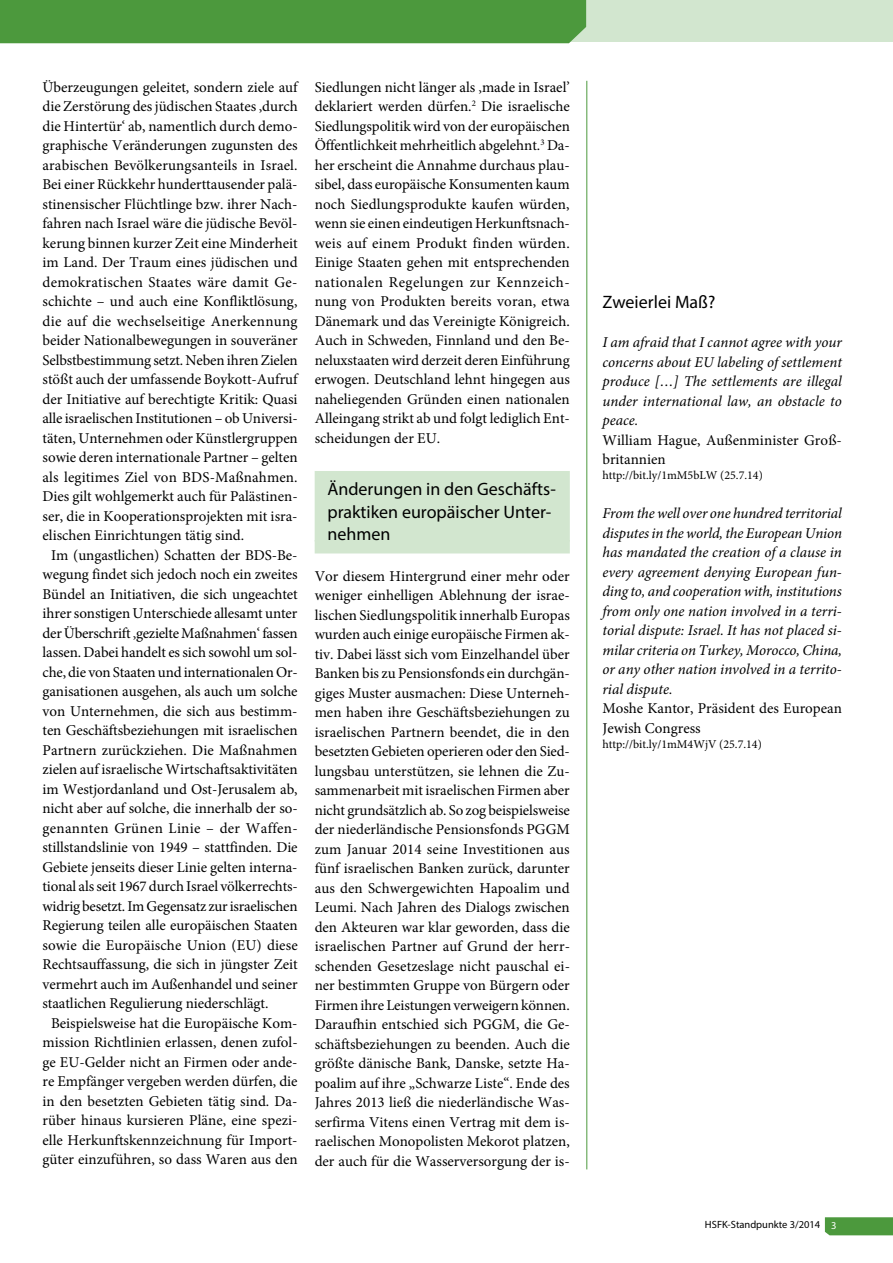
<style>
.page{position:relative;width:893px;height:1263px;background:#fff}
.page>*{position:absolute;margin:0;border:0;box-sizing:border-box;transform-origin:0 0}
.t1{font:18px/22.5px "Myriad Pro";color:#000}
.t2{font:15px/19.5px "Minion Pro";color:#000;text-align:justify}
.t3{font:italic 15px/19.5px "Minion Pro";color:#000;text-align:justify}
.t4{font:15px "Minion Pro";letter-spacing:.02em;color:#000}
.t5{font:12px "Minion Pro";color:#000}
.t6{font:10.5px "Myriad Pro";color:#000}
.s1{color:#fff}
</style>
<div class="page">
<svg style="left:824px;top:1217px;width:69px;height:19px"></svg>
<div style="left:529px;top:0;width:364px;height:42px;background:#d2e6cf"></div>
<div style="left:0;top:0;width:587px;height:44px;background:#4c993d"></div>
<hr style="left:586px;top:81px;width:1px;height:1088px;background:#4d9a3e">
<div style="left:315px;top:471px;width:255px;height:82px;background:#d2e6cf"></div>
<p class="t2" style="left:43px;top:77px;width:257px">Überzeugungen geleitet, sondern ziele auf</p>
<p class="t2" style="left:43px;top:97px;width:257px">die Zerstörung des jüdischen Staates ‚durch</p>
<p class="t2" style="left:43px;top:116px;width:257px">die Hintertür‘ ab, namentlich durch demo-</p>
<p class="t2" style="left:43px;top:136px;width:257px">graphische Veränderungen zugunsten des</p>
<p class="t2" style="left:43px;top:155px;width:257px">arabischen Bevölkerungsanteils in Israel.</p>
<p class="t2" style="left:43px;top:175px;width:257px">Bei einer Rückkehr hunderttausender palä-</p>
<p class="t2" style="left:43px;top:194px;width:257px">stinensischer Flüchtlinge bzw. ihrer Nach-</p>
<p class="t2" style="left:43px;top:214px;width:257px">fahren nach Israel wäre die jüdische Bevöl-</p>
<p class="t2" style="left:43px;top:233px;width:257px">kerung binnen kurzer Zeit eine Minderheit</p>
<p class="t2" style="left:43px;top:253px;width:257px">im Land. Der Traum eines jüdischen und</p>
<p class="t4" style="left:43px;top:272px;width:256px">demokratischen Staates wäre damit Ge-</p>
<p class="t2" style="left:43px;top:292px;width:256px">schichte – und auch eine Konfliktlösung,</p>
<p class="t4" style="left:43px;top:311px;width:257px">die auf die wechselseitige Anerkennung</p>
<p class="t2" style="left:43px;top:331px;width:257px">beider Nationalbewegungen in souveräner</p>
<p class="t2" style="left:43px;top:350px;width:257px">Selbstbestimmung setzt. Neben ihren Zielen</p>
<p class="t2" style="left:43px;top:370px;width:257px">stößt auch der umfassende Boykott-Aufruf</p>
<p class="t2" style="left:43px;top:389px;width:257px">der Initiative auf berechtigte Kritik: Quasi</p>
<p class="t2" style="left:43px;top:409px;width:257px">alle israelischen Institutionen – ob Universi-</p>
<p class="t2" style="left:43px;top:428px;width:257px">täten, Unternehmen oder Künstlergruppen</p>
<p class="t2" style="left:43px;top:448px;width:257px">sowie deren internationale Partner – gelten</p>
<p class="t2" style="left:43px;top:467px;width:257px">als legitimes Ziel von BDS-Maßnahmen.</p>
<p class="t2" style="left:43px;top:487px;width:257px">Dies gilt wohlgemerkt auch für Palästinen-</p>
<p class="t2" style="left:43px;top:506px;width:257px">ser, die in Kooperationsprojekten mit isra-</p>
<p class="t2" style="left:43px;top:526px;width:203px">elischen Einrichtungen tätig sind.</p>
<p class="t2" style="left:51px;top:545px;width:248px">Im (ungastlichen) Schatten der BDS-Be-</p>
<p class="t2" style="left:43px;top:565px;width:257px">wegung findet sich jedoch noch ein zweites</p>
<p class="t2" style="left:43px;top:584px;width:257px">Bündel an Initiativen, die sich ungeachtet</p>
<p class="t2" style="left:43px;top:604px;width:256px">ihrer sonstigen Unterschiede allesamt unter</p>
<p class="t2" style="left:43px;top:623px;width:257px">der Überschrift ‚gezielte Maßnahmen‘ fassen</p>
<p class="t2" style="left:43px;top:643px;width:257px">lassen. Dabei handelt es sich sowohl um sol-</p>
<p class="t2" style="left:43px;top:662px;width:257px">che, die von Staaten und internationalen Or-</p>
<p class="t2" style="left:43px;top:682px;width:257px">ganisationen ausgehen, als auch um solche</p>
<p class="t2" style="left:43px;top:701px;width:257px">von Unternehmen, die sich aus bestimm-</p>
<p class="t2" style="left:43px;top:721px;width:257px">ten Geschäftsbeziehungen mit israelischen</p>
<p class="t2" style="left:43px;top:740px;width:256px">Partnern zurückziehen. Die Maßnahmen</p>
<p class="t2" style="left:43px;top:760px;width:257px">zielen auf israelische Wirtschaftsaktivitäten</p>
<p class="t2" style="left:43px;top:779px;width:257px">im Westjordanland und Ost-Jerusalem ab,</p>
<p class="t2" style="left:43px;top:799px;width:257px">nicht aber auf solche, die innerhalb der so-</p>
<p class="t4" style="left:43px;top:818px;width:257px">genannten Grünen Linie – der Waffen-</p>
<p class="t2" style="left:43px;top:838px;width:257px">stillstandslinie von 1949 – stattfinden. Die</p>
<p class="t2" style="left:43px;top:857px;width:257px">Gebiete jenseits dieser Linie gelten interna-</p>
<p class="t2" style="left:43px;top:877px;width:257px">tional als seit 1967 durch Israel völkerrechts-</p>
<p class="t2" style="left:43px;top:896px;width:256px">widrig besetzt. Im Gegensatz zur israelischen</p>
<p class="t2" style="left:43px;top:916px;width:257px">Regierung teilen alle europäischen Staaten</p>
<p class="t2" style="left:43px;top:935px;width:257px">sowie die Europäische Union (EU) diese</p>
<p class="t2" style="left:43px;top:955px;width:257px">Rechtsauffassung, die sich in jüngster Zeit</p>
<p class="t2" style="left:43px;top:974px;width:257px">vermehrt auch im Außenhandel und seiner</p>
<p class="t2" style="left:43px;top:994px;width:227px">staatlichen Regulierung niederschlägt.</p>
<p class="t2" style="left:51px;top:1013px;width:248px">Beispielsweise hat die Europäische Kom-</p>
<p class="t2" style="left:43px;top:1033px;width:257px">mission Richtlinien erlassen, denen zufol-</p>
<p class="t2" style="left:43px;top:1052px;width:257px">ge EU-Gelder nicht an Firmen oder ande-</p>
<p class="t2" style="left:43px;top:1072px;width:257px">re Empfänger vergeben werden dürfen, die</p>
<p class="t2" style="left:43px;top:1091px;width:256px">in den besetzten Gebieten tätig sind. Da-</p>
<p class="t2" style="left:43px;top:1111px;width:256px">rüber hinaus kursieren Pläne, eine spezi-</p>
<p class="t2" style="left:43px;top:1130px;width:257px">elle Herkunftskennzeichnung für Import-</p>
<p class="t2" style="left:43px;top:1150px;width:257px">güter einzuführen, so dass Waren aus den</p>
<p class="t2" style="left:315px;top:77px;width:257px">Siedlungen nicht länger als ‚made in Israel’ deklariert werden dürfen.<sup>2</sup> Die israelische Siedlungspolitik wird von der europäischen Öffentlichkeit mehrheitlich abgelehnt.<sup>3</sup> Da&shy;her erscheint die Annahme durchaus plau&shy;sibel, dass europäische Konsumenten kaum noch Siedlungsprodukte kaufen würden, wenn sie einen eindeutigen Herkunftsnach&shy;weis auf einem Produkt finden würden.<br>Einige Staaten gehen mit entsprechenden nationalen Regelungen zur Kennzeich&shy;nung von Produkten bereits voran, etwa Dänemark und das Vereinigte Königreich.<br>Auch in Schweden, Finnland und den Be&shy;neluxstaaten wird derzeit deren Einführung erwogen. Deutschland lehnt hingegen aus naheliegenden Gründen einen nationalen Alleingang strikt ab und folgt lediglich Ent&shy;scheidungen der EU.</p>
<p class="t1" style="left:327px;top:477px;width:230px">Änderungen in den Geschäfts&shy;praktiken europäischer Unter&shy;nehmen</p>
<p class="t2" style="left:315px;top:566px;width:257px">Vor diesem Hintergrund einer mehr oder weniger einhelligen Ablehnung der israe&shy;lischen Siedlungspolitik innerhalb Europas wurden auch einige europäische Firmen ak&shy;tiv. Dabei lässt sich vom Einzelhandel über Banken bis zu Pensionsfonds ein durchgän&shy;giges Muster ausmachen: Diese Unterneh&shy;men haben ihre Geschäftsbeziehungen zu israelischen Partnern beendet, die in den besetzten Gebieten operieren oder den Sied&shy;lungsbau unterstützen, sie lehnen die Zu&shy;sammenarbeit mit israelischen Firmen aber nicht grundsätzlich ab. So zog beispielsweise der niederländische Pensionsfonds PGGM zum Januar 2014 seine Investitionen aus fünf israelischen Banken zurück, darunter aus den Schwergewichten Hapoalim und Leumi. Nach Jahren des Dialogs zwischen den Akteuren war klar geworden, dass die israelischen Partner auf Grund der herr&shy;schenden Gesetzeslage nicht pauschal ei&shy;ner bestimmten Gruppe von Bürgern oder Firmen ihre Leistungen verweigern können.<br>Daraufhin entschied sich PGGM, die Ge&shy;schäftsbeziehungen zu beenden. Auch die größte dänische Bank, Danske, setzte Ha&shy;poalim auf ihre „Schwarze Liste“. Ende des Jahres 2013 ließ die niederländische Was&shy;serfirma Vitens einen Vertrag mit dem is&shy;raelischen Monopolisten Mekorot platzen, der auch für die Wasserversorgung der is-</p>
<p class="t1" style="left:602px;top:291px;width:114px">Zweierlei Maß?</p>
<p class="t3" style="left:602px;top:333px;width:241px">I am afraid that I cannot agree with your concerns about EU labeling of settlement produce […] The settlements are illegal under international law, an obstacle to peace.</p>
<p class="t2" style="left:602px;top:430px;width:241px">William Hague, Außenminister Groß&shy;britannien</p>
<p class="t5" style="left:602px;top:467px;width:162px">http://bit.ly/1mM5bLW (25.7.14)</p>
<p class="t3" style="left:602px;top:504px;width:241px">From the well over one hundred territorial disputes in the world, the European Union has mandated the creation of a clause in every agreement denying European fun&shy;ding to, and cooperation with, institutions from only one nation involved in a terri&shy;torial dispute: Israel. It has not placed si&shy;milar criteria on Turkey, Morocco, China, or any other nation involved in a territo&shy;rial dispute.</p>
<p class="t2" style="left:602px;top:699px;width:241px">Moshe Kantor, Präsident des European<br>Jewish Congress</p>
<p class="t5" style="left:602px;top:736px;width:161px">http://bit.ly/1mM4WjV (25.7.14)</p>
<p class="t6" style="left:705px;top:1218px;width:133px">HSFK-Standpunkte 3/2014 <span class="s1">3</span></p>
</div>
